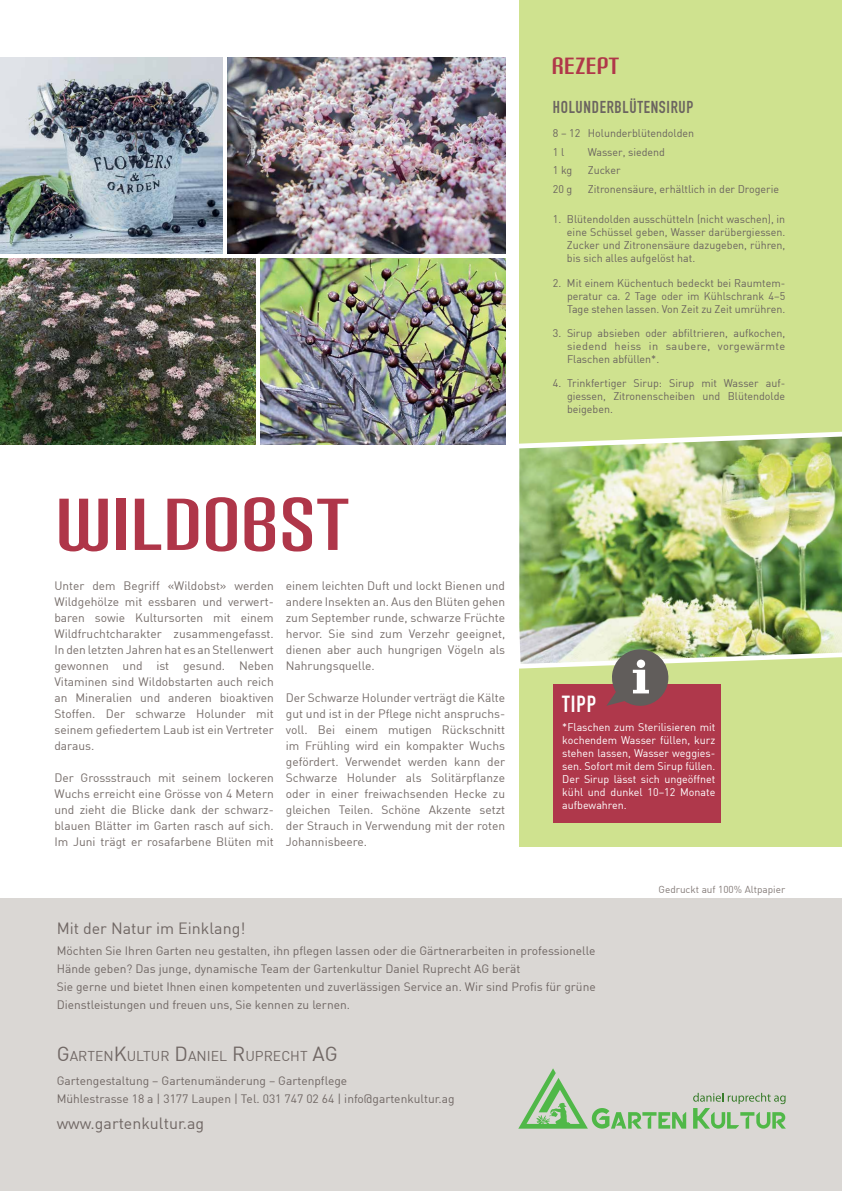
<style>
.page{position:relative;width:842px;height:1191px;background:#fff}
.page>*{position:absolute;margin:0;border:0;box-sizing:border-box;transform-origin:0 0}
.t1{font:700 72px "Carbon Rg";letter-spacing:.04em;color:#af3649}
.t2{font:700 23px "Carbon Rg";letter-spacing:.04em;color:#b03749}
.t3{font:700 23px "DIN Condensed";color:#fff}
.t4{font:700 17px "DIN Condensed";letter-spacing:.04em;color:#6b6460}
.t5{font:16px "DIN";color:#706764}
.t6{font:14px "DIN";color:#706764}
.t7{font:12px/16px "DIN";color:#766d6a;text-align:justify}
.t8{font:12px/18px "DIN";color:#706764}
.t9{font:11px/13px "DIN";color:#6b6460;text-align:justify}
.t10{font:11px/13px "DIN";color:#fff;text-align:justify}
.t11{font:10px "DIN";color:#847b78}
.s1{font-size:20px}
</style>
<div class="page">
<div style="left:519px;top:0;width:323px;height:846px;background:#cfe28f"></div>
<svg style="left:493px;top:432px;width:349px;height:237px"></svg>
<img style="left:519px;top:436px;width:323px;height:228px">
<img style="left:227px;top:57px;width:278px;height:196px">
<img style="left:0;top:57px;width:222px;height:196px">
<img style="left:260px;top:258px;width:245px;height:186px">
<img style="left:0;top:258px;width:256px;height:186px">
<div style="left:554px;top:684px;width:167px;height:139px;background:#af384b"></div>
<svg style="left:606px;top:647px;width:64px;height:59px;background:#877c71"></svg>
<div style="left:0;top:899px;width:842px;height:292px;background:#dad7d4"></div>
<svg style="left:518px;top:1068px;width:168px;height:60px"></svg>
<svg style="left:693px;top:1092px;width:93px;height:36px"></svg>
<h2 class="t2" style="left:552px;top:53px;width:68px">REZEPT</h2>
<h3 class="t4" style="left:553px;top:95px;width:142px">HOLUNDERBLÜTENSIRUP</h3>
<p class="t9" style="left:553px;top:124px;width:143px;line-height:18.7px">8 – 12 Holunderblütendolden<br>1 l</p>
<p class="t9" style="left:588px;top:145px;width:79px">Wasser, siedend</p>
<h1 class="t1" style="left:57px;top:484px;width:294px">WILDOBST</h1>
<p class="t7" style="left:54px;top:577px;width:221px">Unter dem Begriff «Wildobst» werden Wildgehölze mit essbaren und verwert&shy;baren sowie Kultursorten mit einem Wildfruchtcharakter zusammengefasst.<br>In den letzten Jahren hat es an Stellenwert gewonnen und ist gesund. Neben Vitaminen sind Wildobstarten auch reich an Mineralien und anderen bioaktiven Stoffen. Der schwarze Holunder mit seinem gefiedertem Laub ist ein Vertreter daraus.</p>
<p class="t7" style="left:54px;top:769px;width:221px;text-align:left">Der Grossstrauch mit seinem lockeren Wuchs erreicht eine Grösse von 4 Metern und zieht die Blicke dank der schwarz&shy;blauen Blätter im Garten rasch auf sich.<br>Im Juni trägt er rosafarbene Blüten mit</p>
<p class="t7" style="left:286px;top:577px;width:221px">einem leichten Duft und lockt Bienen und andere Insekten an. Aus den Blüten gehen zum September runde, schwarze Früchte hervor. Sie sind zum Verzehr geeignet, dienen aber auch hungrigen Vögeln als Nahrungsquelle.</p>
<p class="t7" style="left:286px;top:689px;width:221px">Der Schwarze Holunder verträgt die Kälte gut und ist in der Pflege nicht anspruchs&shy;voll. Bei einem mutigen Rückschnitt im Frühling wird ein kompakter Wuchs gefördert. Verwendet werden kann der Schwarze Holunder als Solitärpflanze oder in einer freiwachsenden Hecke zu gleichen Teilen. Schöne Akzente setzt der Strauch in Verwendung mit der roten Johannisbeere.</p>
<p class="t9" style="left:553px;top:164px;width:21px">1 kg</p>
<p class="t9" style="left:588px;top:164px;width:34px">Zucker</p>
<p class="t9" style="left:553px;top:182px;width:21px">20 g</p>
<p class="t9" style="left:588px;top:182px;width:193px">Zitronensäure, erhältlich in der Drogerie</p>
<p class="t9" style="left:567px;top:212px;width:220px;text-indent:-14px">1. Blütendolden ausschütteln (nicht waschen), in eine Schüssel geben, Wasser darübergiessen.<br>Zucker und Zitronensäure dazugeben, rühren, bis sich alles aufgelöst hat.</p>
<p class="t9" style="left:567px;top:276px;width:220px;text-indent:-14px">2. Mit einem Küchentuch bedeckt bei Raumtem&shy;peratur ca. 2 Tage oder im Kühlschrank 4–5<br>Tage stehen lassen. Von Zeit zu Zeit umrühren.</p>
<p class="t9" style="left:567px;top:326px;width:220px;text-indent:-14px">3. Sirup absieben oder abfiltrieren, aufkochen, siedend heiss in saubere, vorgewärmte Flaschen abfüllen*.</p>
<p class="t9" style="left:567px;top:376px;width:220px;text-indent:-14px">4. Trinkfertiger Sirup: Sirup mit Wasser auf&shy;giessen, Zitronenscheiben und Blütendolde beigeben.</p>
<h2 class="t3" style="left:562px;top:688px;width:35px">TIPP</h2>
<p class="t10" style="left:562px;top:720px;width:155px">*Flaschen zum Sterilisieren mit kochendem Wasser füllen, kurz stehen lassen, Wasser weggies&shy;sen. Sofort mit dem Sirup füllen.<br>Der Sirup lässt sich ungeöffnet kühl und dunkel 10–12 Monate aufbewahren.</p>
<p class="t11" style="left:658px;top:883px;width:128px">Gedruckt auf 100% Altpapier</p>
<h3 class="t5" style="left:57px;top:918px;width:190px">Mit der Natur im Einklang!</h3>
<p class="t8" style="left:57px;top:941px;width:541px">Möchten Sie Ihren Garten neu gestalten, ihn pflegen lassen oder die Gärtnerarbeiten in professionelle Hände geben? Das junge, dynamische Team der Gartenkultur Daniel Ruprecht AG berät<br>Sie gerne und bietet Ihnen einen kompetenten und zuverlässigen Service an. Wir sind Profis für grüne Dienstleistungen und freuen uns, Sie kennen zu lernen.</p>
<p class="t6" style="left:57px;top:1047px;width:282px"><span class="s1">G</span>ARTEN<span class="s1">K</span>ULTUR <span class="s1">D</span>ANIEL <span class="s1">R</span>UPRECHT <span class="s1">AG</span></p>
<p class="t8" style="left:57px;top:1071px;width:399px">Gartengestaltung – Gartenumänderung – Gartenpflege<br>Mühlestrasse 18 a | 3177 Laupen | Tel. 031 747 02 64 | info@gartenkultur.ag</p>
<h3 class="t5" style="left:57px;top:1113px;width:149px">www.gartenkultur.ag</h3>
</div>
